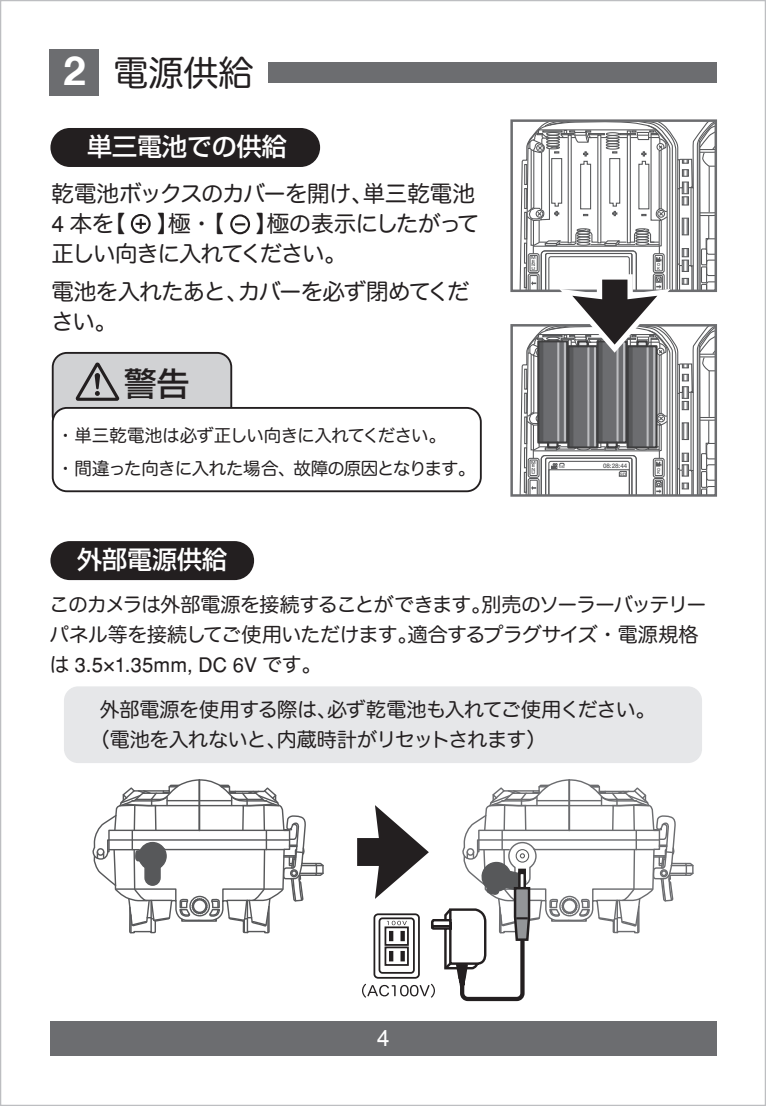
<style>
.page{position:relative;width:766px;height:1106px;background:#fff}
.page>*{position:absolute;margin:0;border:0;box-sizing:border-box;transform-origin:0 0}
.t1{font:35px "Hira Maru Pro N W4";color:#231f20}
.t2{font:500 32.5px "Shin Go Pro";color:#231f20}
.t3{font:500 25px "Shin Go Pro";color:#fff}
.t4{font:22.5px/30px "Hira Maru Pro N W4";letter-spacing:-.04em;color:#231f20}
.t5{font:22.5px "Helvetica";color:#fff}
.t6{font:20px/30px "Hira Maru Pro N W4";letter-spacing:-.035em;color:#231f20}
.t7{font:20px "Helvetica";letter-spacing:.01em;color:#231f20}
.t8{font:17.5px/32.5px "Hira Maru Pro N W4";letter-spacing:-.035em;color:#231f20}
.t9{font:500 6.25px "Helvetica 65";color:#57585a}
.t10{font:500 4.5px "Helvetica 65";color:#57585a}
.t11{font:500 4.25px/3.5px "Helvetica 65";color:#57585a;scale:1.23 1}
.t12{font:500 4.25px/3.5px "Helvetica 65";color:#57585a}
.t13{font:500 3.5px "Helvetica 65";color:#57585a;scale:.81 1}
.s1{font-family:"Helvetica 75";font-weight:700;font-size:40px;color:#fff}
.s2{font-family:"Helvetica"}
.s3{font-family:"Hira Maru Pro N W4"}
</style>
<div class="page">
<div style="left:50px;top:1021px;width:666px;height:35px;background:#6c6d70"></div>
<div style="left:268px;top:62px;width:448px;height:21px;background:#6c6d70"></div>
<svg style="left:93px;top:779px;width:231px;height:155px"></svg>
<div style="left:193px;top:899px;width:13px;height:14px;border:1px solid #57585a;border-radius:50%"></div>
<div style="left:510px;top:324px;width:206px;height:172px;border:2px solid #6c6d70"></div>
<div style="left:510px;top:119px;width:206px;height:173px;border:2px solid #6c6d70"></div>
<div style="left:131px;top:214px;width:20px;height:20px;border:2px solid #231f20;border-radius:50%"></div>
<svg style="left:136px;top:219px;width:10px;height:10px"></svg>
<div style="left:230px;top:214px;width:20px;height:20px;border:2px solid #231f20;border-radius:50%"></div>
<svg style="left:235px;top:223px;width:10px;height:2px"></svg>
<div style="left:50px;top:128px;width:270px;height:39px;background:#231f20;border-radius:19px"></div>
<div style="left:50px;top:541px;width:204px;height:39px;background:#231f20;border-radius:19px"></div>
<div style="left:53px;top:353px;width:178px;height:76px;background:#d1d2d4;border-radius:14px"></div>
<div style="left:52px;top:352px;width:180px;height:78px;border:2px solid #231f20;border-radius:14px"></div>
<div style="left:64px;top:686px;width:637px;height:77px;background:#e6e7e9;border-radius:14px"></div>
<svg style="left:75px;top:362px;width:44px;height:39px"></svg>
<div style="left:53px;top:408px;width:427px;height:83px;background:#fff;border-radius:14px"></div>
<div style="left:52px;top:407px;width:429px;height:85px;border:2px solid #231f20;border-radius:14px"></div>
<svg style="left:357px;top:779px;width:337px;height:223px"></svg>
<svg style="left:519px;top:121px;width:196px;height:376px"></svg>
<div style="left:50px;top:50px;width:49px;height:46px;background:#6c6d70"></div>
<h1 class="t1" style="left:63px;top:43px;width:192px"><span class="s1">2</span> 電源供給</h1>
<p class="t3" style="left:87px;top:126px;width:201px">単三電池での供給</p>
<p class="t4" style="left:51px;top:177px;width:425px">乾電池ボックスのカバーを開け、単三乾電池<br><span class="s2">4</span> 本を【</p>
<p class="t4" style="left:51px;top:207px;width:429px;text-indent:204px">】極の表示にしたがって正しい向きに入れてください。</p>
<p class="t4" style="left:51px;top:275px;width:419px">電池を入れたあと、カバーを必ず閉めてください。</p>
<h2 class="t2" style="left:124px;top:357px;width:67px">警告</h2>
<p class="t8" style="left:57px;top:418px;width:420px">・単三乾電池は必ず正しい向きに入れてください。<br>・間違った向きに入れた場合、故障の原因となります。</p>
<p class="t4" style="left:157px;top:207px;width:69px">】極・【</p>
<p class="t3" style="left:77px;top:539px;width:151px">外部電源供給</p>
<p class="t11" style="left:531px;top:256px;width:5px">M<br>E<br>N<br>U</p>
<p class="t12" style="left:657px;top:263px;width:5px">O<br>K</p>
<p class="t11" style="left:531px;top:460px;width:5px">M<br>E<br>N<br>U</p>
<p class="t13" style="left:558px;top:465px;width:9px">1080</p>
<p class="t9" style="left:602px;top:462px;width:26px">08:28:44</p>
<p class="t10" style="left:619px;top:471px;width:8px">SD</p>
<p class="t12" style="left:657px;top:467px;width:5px">O<br>K</p>
<p class="t6" style="left:50px;top:588px;width:658px">このカメラは外部電源を接続することができます。別売のソーラーバッテリーパネル等を接続してご使用いただけます。適合するプラグサイズ・電源規格</p>
<p class="t7" style="left:50px;top:652px;width:273px"><span class="s3">は</span> 3.5<span class="s3">×</span>1.35mm, DC 6V <span class="s3">です。</span></p>
<p class="t6" style="left:90px;top:693px;width:567px;text-indent:10px">外部電源を使用する際は、必ず乾電池も入れてご使用ください。（電池を入れないと、内蔵時計がリセットされます）</p>
<p class="t5" style="left:377px;top:1024px;width:14px">4</p>
</div>
